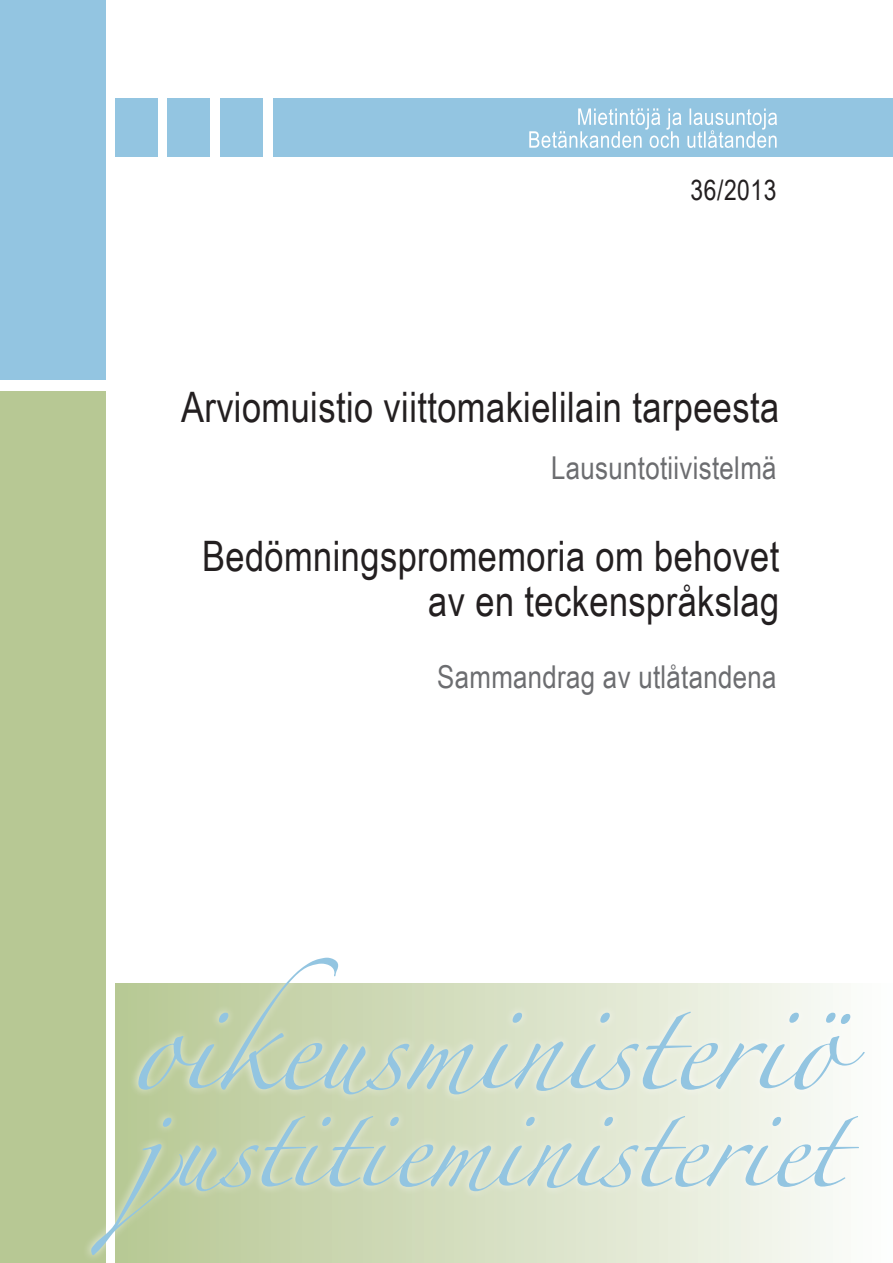
<style>
.page{position:relative;width:893px;height:1263px;background:#fff}
.page>*{position:absolute;margin:0;border:0;box-sizing:border-box;transform-origin:0 0}
.t1{font:42px/45px "Arial Narrow";letter-spacing:.01em;color:#231f20;text-align:right}
.t2{font:31.5px "Arial Narrow";letter-spacing:.01em;color:#6c6d70}
.t3{font:27.9px "Arial Narrow";letter-spacing:.02em;color:#231f20}
</style>
<div class="page">
<div style="left:273px;top:99px;width:620px;height:58px;background:#93c5e1"></div>
<svg style="left:529px;top:108px;width:248px;height:40px"></svg>
<div style="left:0;top:0;width:105px;height:379px;background:#93c5e1"></div>
<div style="left:115px;top:99px;width:42px;height:58px;background:#93c5e1"></div>
<div style="left:167px;top:99px;width:43px;height:58px;background:#93c5e1"></div>
<div style="left:220px;top:99px;width:42px;height:58px;background:#93c5e1"></div>
<div style="left:0;top:391px;width:105px;height:872px;background:#b7c894"></div>
<div style="left:82px;top:948px;width:790px;height:315px;background:#fff;opacity:.75"></div>
<svg style="left:91px;top:1116px;width:768px;height:139px;background:#d2dec7"></svg>
<svg style="left:138px;top:958px;width:727px;height:136px"></svg>
<p class="t3" style="left:690px;top:170px;width:88px">36/2013</p>
<p class="t1" style="left:181px;top:383px;width:600px">Arviomuistio viittomakielilain tarpeesta</p>
<p class="t2" style="left:551px;top:445px;width:227px">Lausuntotiivistelmä</p>
<p class="t1" style="left:202px;top:532px;width:579px">Bedömningspromemoria om behovet av en teckenspråkslag</p>
<p class="t2" style="left:437px;top:654px;width:341px">Sammandrag av utlåtandena</p>
</div>
